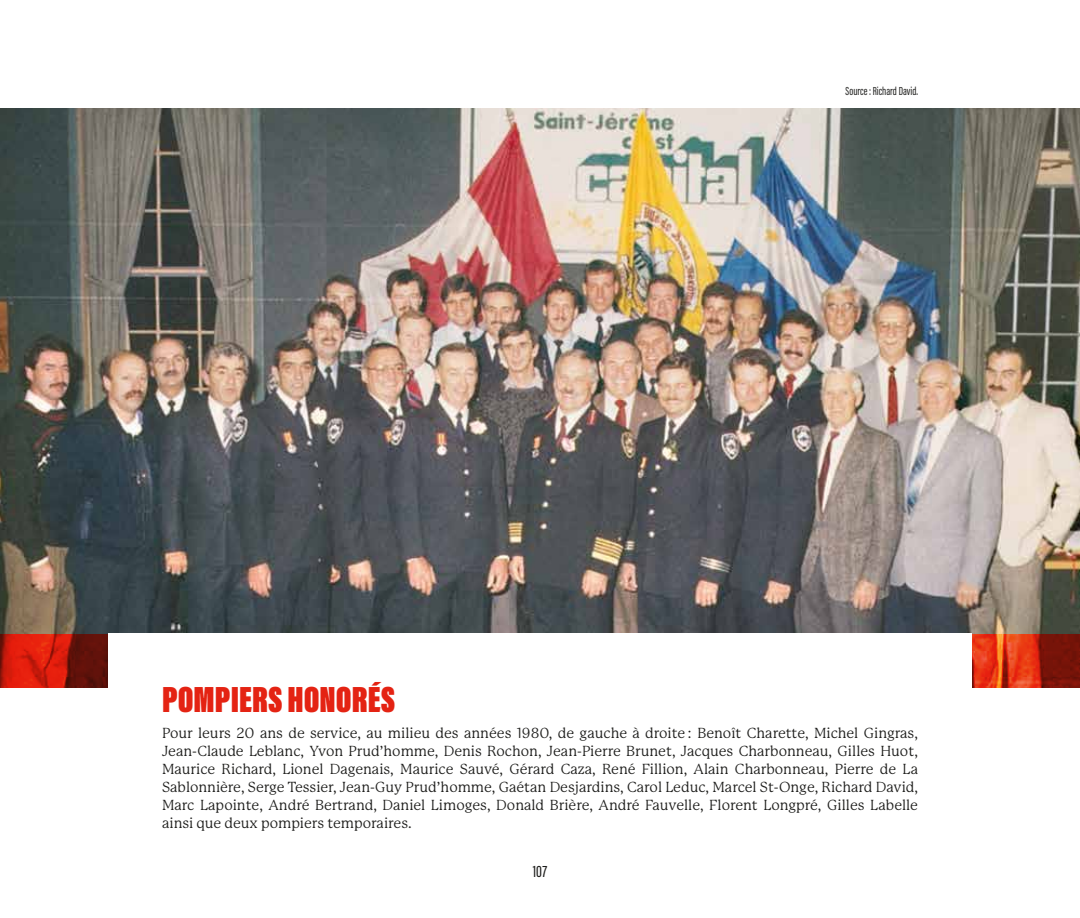
<style>
.page{position:relative;width:1080px;height:918px;background:#fff}
.page>*{position:absolute;margin:0;border:0;box-sizing:border-box;transform-origin:0 0}
.t1{font:900 37.5px "Acumin Pro Extra Cond";color:#e42313}
.t2{font:500 16.5px "Acumin Pro Extra Cond";color:#1d1d1b}
.t3{font:14.25px/18px "P22 Mackinac Pro";color:#1d1d1b;text-align:justify}
.t4{font:12px "Acumin Pro Extra Cond";color:#1d1d1b}
</style>
<div class="page">
<img style="left:0;top:108px;width:1080px;height:526px">
<svg style="left:0;top:634px;width:1080px;height:54px;background:#b3230e"></svg>
<div style="left:108px;top:634px;width:864px;height:67px;background:#fff"></div>
<h1 class="t1" style="left:162px;top:677px;width:235px">POMPIERS HONORÉS</h1>
<p class="t4" style="left:846px;top:84px;width:74px">Source: Richard David.</p>
<p class="t3" style="left:162px;top:724px;width:758px">Pour leurs 20 ans de service, au milieu des années 1980, de gauche à droite: Benoît Charette, Michel Gingras, Jean-Claude Leblanc, Yvon Prud’homme, Denis Rochon, Jean-Pierre Brunet, Jacques Charbonneau, Gilles Huot, Maurice Richard, Lionel Dagenais, Maurice Sauvé, Gérard Caza, René Fillion, Alain Charbonneau, Pierre de La Sablonnière, Serge Tessier, Jean-Guy Prud’homme, Gaétan Desjardins, Carol Leduc, Marcel St-Onge, Richard David, Marc Lapointe, André Bertrand, Daniel Limoges, Donald Brière, André Fauvelle, Florent Longpré, Gilles Labelle ainsi que deux pompiers temporaires.</p>
<p class="t2" style="left:533px;top:861px;width:16px">107</p>
</div>
